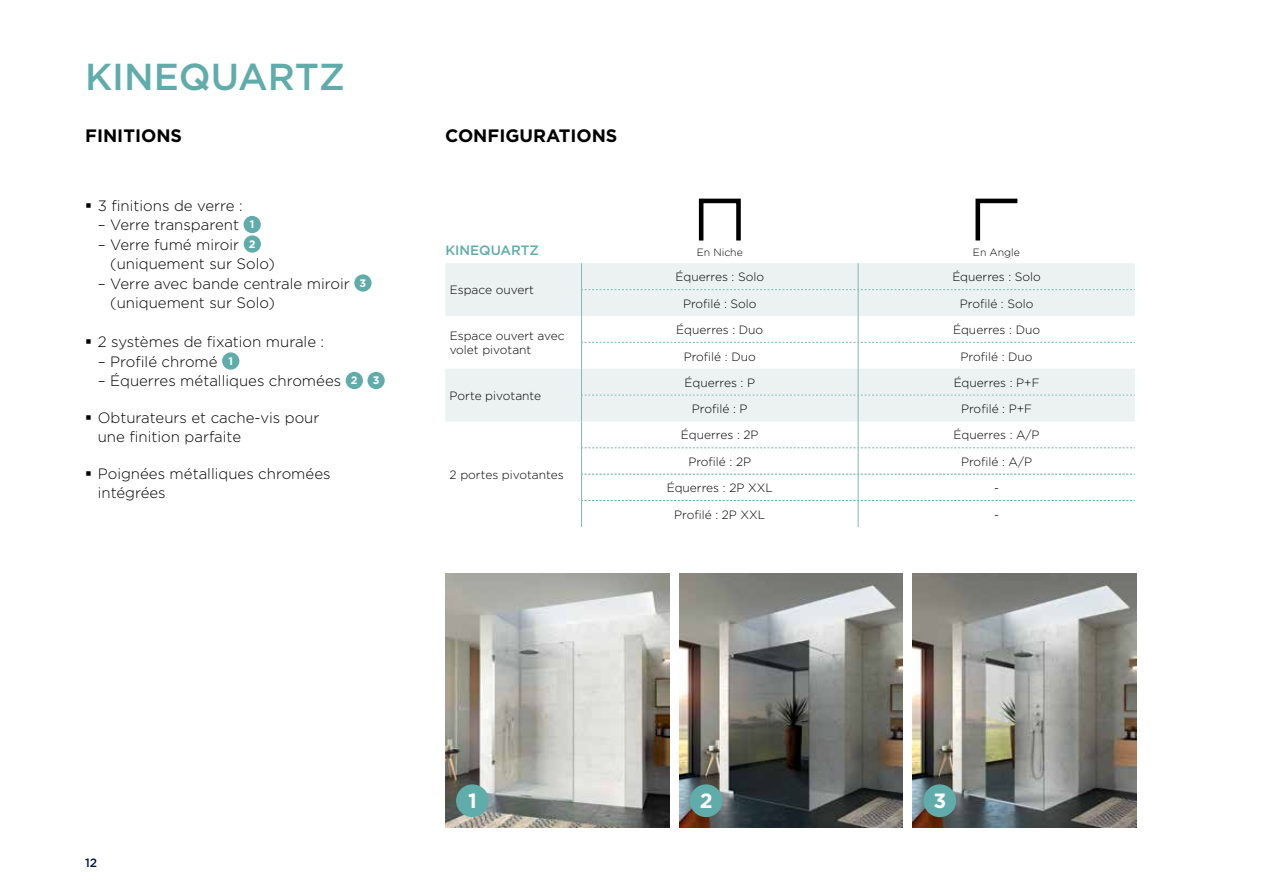
<style>
.page{position:relative;width:1263px;height:893px;background:#fff}
.page>*{position:absolute;margin:0;border:0;box-sizing:border-box;transform-origin:0 0}
.t1{font:500 37.5px "Gotham";color:#60acaa}
.t2{font:700 20.7px "Gotham";color:#fff}
.t3{font:700 18px "Gotham";color:#000}
.t4{font:300 15px/19.5px "Gotham";color:#000}
.t5{font:500 13.5px "Gotham";color:#60acaa}
.t6{font:300 12px/14.4px "Gotham";color:#000}
.t7{font:500 12px "Gotham";color:#001748}
.t8{font:700 10.8px "Gotham";color:#fff}
.t9{font:300 10.5px "Gotham";color:#000}
.s1{font-weight:700;font-size:10.8px;color:#fff}
</style>
<div class="page">
<img style="left:913px;top:574px;width:223px;height:254px">
<img style="left:679px;top:574px;width:224px;height:254px">
<img style="left:445px;top:574px;width:224px;height:254px">
<div style="left:456px;top:784px;width:33px;height:33px;background:#60acaa;border-radius:50%"></div>
<div style="left:690px;top:784px;width:32px;height:33px;background:#60acaa;border-radius:50%"></div>
<div style="left:923px;top:784px;width:33px;height:33px;background:#60acaa;border-radius:50%"></div>
<div style="left:244px;top:216px;width:17px;height:17px;background:#60acaa;border-radius:50%"></div>
<div style="left:244px;top:235px;width:17px;height:18px;background:#60acaa;border-radius:50%"></div>
<div style="left:354px;top:274px;width:18px;height:18px;background:#60acaa;border-radius:50%"></div>
<div style="left:222px;top:352px;width:17px;height:18px;background:#60acaa;border-radius:50%"></div>
<div style="left:346px;top:372px;width:17px;height:17px;background:#60acaa;border-radius:50%"></div>
<div style="left:367px;top:372px;width:18px;height:17px;background:#60acaa;border-radius:50%"></div>
<svg style="left:445px;top:263px;width:136px;height:158px;fill:#ebf2f1"></svg>
<svg style="left:581px;top:263px;width:554px;height:264px"></svg>
<div style="left:699px;top:199px;width:42px;height:44px;border:5px solid #000"></div>
<svg style="left:975px;top:198px;width:43px;height:43px"></svg>
<h1 class="t1" style="left:85px;top:52px;width:261px">KINEQUARTZ</h1>
<h3 class="t3" style="left:85px;top:124px;width:98px">FINITIONS</h3>
<h3 class="t3" style="left:445px;top:124px;width:174px">CONFIGURATIONS</h3>
<p class="t4" style="left:85px;top:195px;width:159px">▪ 3 finitions de verre :</p>
<p class="t4" style="left:98px;top:215px;width:158px">– Verre transparent <span class="s1">1</span></p>
<p class="t4" style="left:110px;top:234px;width:166px;text-indent:-12px">– Verre fumé miroir <span class="s1">2 </span>(uniquement sur Solo)</p>
<p class="t4" style="left:110px;top:273px;width:258px;text-indent:-12px">– Verre avec bande centrale miroir <span class="s1">3 </span>(uniquement sur Solo)</p>
<p class="t4" style="left:85px;top:332px;width:241px">▪ 2 systèmes de fixation murale :</p>
<p class="t4" style="left:98px;top:351px;width:137px">– Profilé chromé <span class="s1">1</span></p>
<p class="t4" style="left:98px;top:371px;width:261px">– Équerres métalliques chromées <span class="s1">2</span></p>
<p class="t8" style="left:373px;top:373px;width:8px">3</p>
<p class="t4" style="left:98px;top:407px;width:223px;text-indent:-13px">▪ Obturateurs et cache-vis pour une finition parfaite</p>
<p class="t4" style="left:98px;top:463px;width:234px;text-indent:-13px">▪ Poignées métalliques chromées intégrées</p>
<p class="t5" style="left:445px;top:242px;width:95px">KINEQUARTZ</p>
<p class="t9" style="left:697px;top:245px;width:48px">En Niche</p>
<p class="t9" style="left:973px;top:245px;width:49px">En Angle</p>
<p class="t6" style="left:450px;top:283px;width:86px">Espace ouvert</p>
<p class="t6" style="left:675px;top:270px;width:90px">Équerres : Solo</p>
<p class="t6" style="left:952px;top:270px;width:90px">Équerres : Solo</p>
<p class="t6" style="left:683px;top:296px;width:75px">Profilé : Solo</p>
<p class="t6" style="left:960px;top:296px;width:75px">Profilé : Solo</p>
<p class="t6" style="left:450px;top:328px;width:117px">Espace ouvert avec volet pivotant</p>
<p class="t6" style="left:450px;top:388px;width:93px">Porte pivotante</p>
<p class="t6" style="left:450px;top:467px;width:116px">2 portes pivotantes</p>
<p class="t6" style="left:676px;top:322px;width:88px">Équerres : Duo</p>
<p class="t6" style="left:953px;top:322px;width:88px">Équerres : Duo</p>
<p class="t6" style="left:684px;top:349px;width:74px">Profilé : Duo</p>
<p class="t6" style="left:960px;top:349px;width:74px">Profilé : Duo</p>
<p class="t6" style="left:684px;top:375px;width:72px">Équerres : P</p>
<p class="t6" style="left:954px;top:375px;width:87px">Équerres : P+F</p>
<p class="t6" style="left:692px;top:402px;width:57px">Profilé : P</p>
<p class="t6" style="left:961px;top:402px;width:72px">Profilé : P+F</p>
<p class="t6" style="left:681px;top:428px;width:79px">Équerres : 2P</p>
<p class="t6" style="left:953px;top:428px;width:88px">Équerres : A/P</p>
<p class="t6" style="left:688px;top:454px;width:64px">Profilé : 2P</p>
<p class="t6" style="left:961px;top:454px;width:73px">Profilé : A/P</p>
<p class="t6" style="left:667px;top:481px;width:108px">Équerres : 2P XXL</p>
<p class="t6" style="left:994px;top:481px;width:6px">-</p>
<p class="t6" style="left:674px;top:507px;width:93px">Profilé : 2P XXL</p>
<p class="t6" style="left:994px;top:507px;width:6px">-</p>
<p class="t7" style="left:85px;top:855px;width:14px">12</p>
<h2 class="t2" style="left:468px;top:787px;width:10px">1</h2>
<h2 class="t2" style="left:700px;top:787px;width:14px">2</h2>
<h2 class="t2" style="left:933px;top:787px;width:14px">3</h2>
</div>
